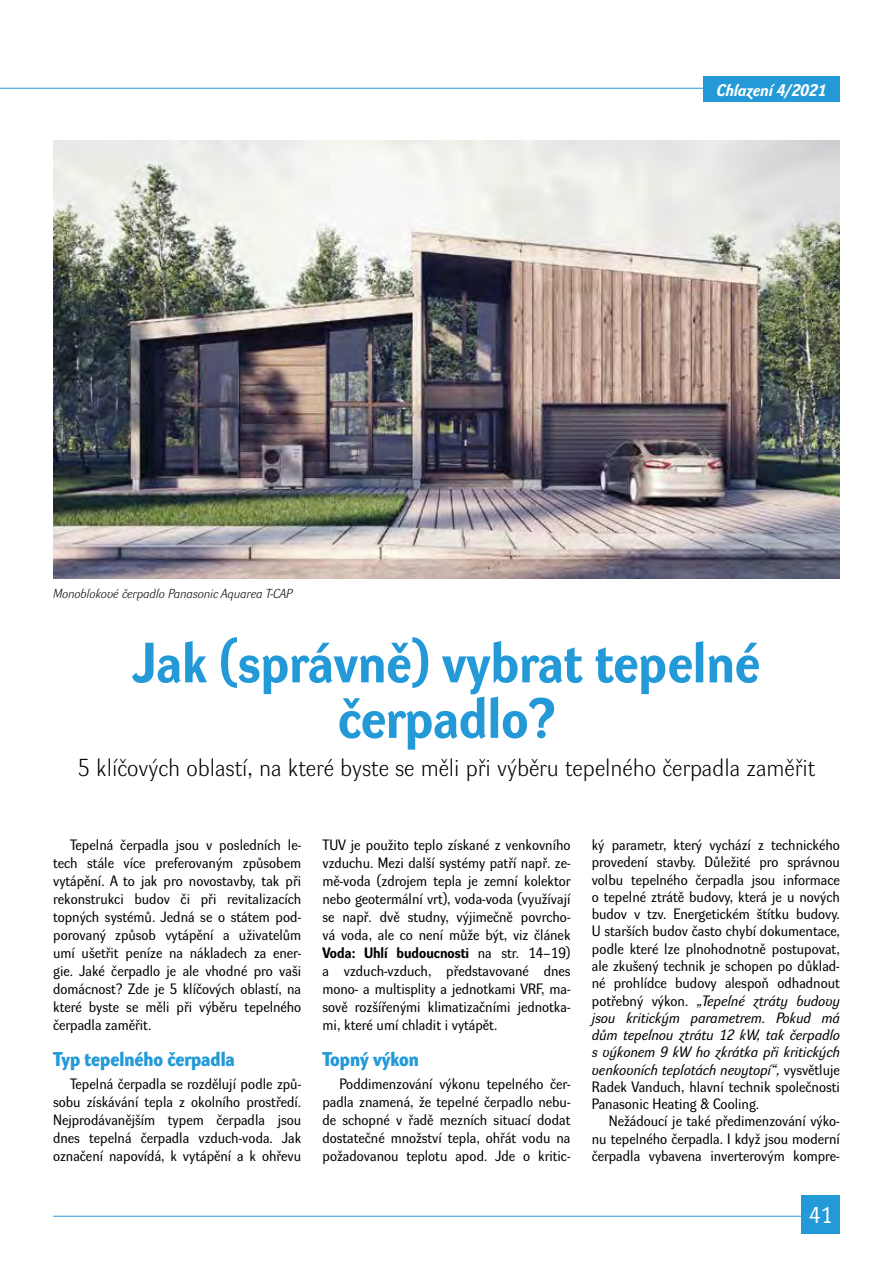
<style>
.page{position:relative;width:893px;height:1263px;background:#fff}
.page>*{position:absolute;margin:0;border:0;box-sizing:border-box;transform-origin:0 0}
.t1{font:700 55.5px/55.5px "Dyna Grotesk R";color:#239ad7;text-align:center}
.t2{font:24px "Dyna Grotesk L";color:#000}
.t3{font:22.5px "Dyna Grotesk R";color:#fff}
.t4{font:700 19.5px "Dyna Grotesk D";color:#239ad7}
.t5{font:italic 700 16.5px "Dyna Grotesk R";color:#fff}
.t6{font:14.7px/18px "Dyna Grotesk R";color:#000;text-align:justify}
.t7{font:italic 12.75px "Dyna Grotesk L";color:#000}
.s1{font-weight:700}
.s2{font-style:italic}
</style>
<div class="page">
<hr style="left:0;top:88px;width:840px;height:1px;background:#239ad7">
<hr style="left:53px;top:1216px;width:787px;height:1px;background:#239ad7">
<div style="left:703px;top:77px;width:136px;height:25px;background:#239ad7"></div>
<div style="left:801px;top:1195px;width:39px;height:38px;background:#239ad7"></div>
<img style="left:54px;top:140px;width:786px;height:438px">
<p class="t7" style="left:53px;top:587px;width:241px">Monoblokové čerpadlo Panasonic Aquarea T-CAP</p>
<p class="t5" style="left:716px;top:80px;width:111px">Chlazení 4/2021</p>
<h1 class="t1" style="left:133px;top:638px;width:628px">Jak (správně) vybrat tepelné čerpadlo?</h1>
<h2 class="t2" style="left:78px;top:754px;width:739px">5 klíčových oblastí, na které byste se měli při výběru tepelného čerpadla zaměřit</h2>
<p class="t6" style="left:53px;top:836px;width:250px;text-indent:17px">Tepelná čerpadla jsou v posledních le&shy;tech stále více preferovaným způsobem vytápění. A to jak pro novostavby, tak při rekonstrukci budov či při revitalizacích topných systémů. Jedná se o státem pod&shy;porovaný způsob vytápění a uživatelům umí ušetřit peníze na nákladech za ener&shy;gie. Jaké čerpadlo je ale vhodné pro vaši domácnost? Zde je 5 klíčových oblastí, na které byste se měli při výběru tepelného čerpadla zaměřit.</p>
<h3 class="t4" style="left:53px;top:1047px;width:183px">Typ tepelného čerpadla</h3>
<p class="t6" style="left:53px;top:1075px;width:250px;text-indent:17px">Tepelná čerpadla se rozdělují podle způ&shy;sobu získávání tepla z okolního prostředí.<br>Nejprodávanějším typem čerpadla jsou dnes tepelná čerpadla vzduch-voda. Jak označení napovídá, k vytápění a k ohřevu</p>
<p class="t6" style="left:322px;top:836px;width:250px">TUV je použito teplo získané z venkovního vzduchu. Mezi další systémy patří např. ze&shy;mě-voda (zdrojem tepla je zemní kolektor nebo geotermální vrt), voda-voda (využívají se např. dvě studny, výjimečně povrcho&shy;vá voda, ale co není může být, viz článek <span class="s1">Voda: Uhlí budoucnosti</span> na str. 14–19) a vzduch-vzduch, představované dnes mono- a multisplity a jednotkami VRF, ma&shy;sově rozšířenými klimatizačními jednotka&shy;mi, které umí chladit i vytápět.</p>
<h3 class="t4" style="left:322px;top:1047px;width:98px">Topný výkon</h3>
<p class="t6" style="left:322px;top:1075px;width:250px;text-indent:17px">Poddimenzování výkonu tepelného čer&shy;padla znamená, že tepelné čerpadlo nebu&shy;de schopné v řadě mezních situací dodat dostatečné množství tepla, ohřát vodu na požadovanou teplotu apod. Jde o kritic-</p>
<p class="t6" style="left:592px;top:837px;width:250px;line-height:17.2px">ký parametr, který vychází z technického provedení stavby. Důležité pro správnou volbu tepelného čerpadla jsou informace o tepelné ztrátě budovy, která je u nových budov v tzv. Energetickém štítku budovy.<br>U starších budov často chybí dokumentace, podle které lze plnohodnotně postupovat, ale zkušený technik je schopen po důklad&shy;né prohlídce budovy alespoň odhadnout potřebný výkon. <span class="s2">„Tepelné ztráty budovy jsou kritickým parametrem. Pokud má dům tepelnou ztrátu 12 kW, tak čerpadlo s výkonem 9 kW ho zkrátka při kritických venkovních teplotách nevytopí“,</span> vysvětluje Radek Vanduch, hlavní technik společnosti Panasonic Heating &amp; Cooling.</p>
<p class="t6" style="left:592px;top:1113px;width:250px;line-height:17.2px;text-indent:17px">Nežádoucí je také předimenzování výko&shy;nu tepelného čerpadla. I když jsou moderní čerpadla vybavena inverterovým kompre-</p>
<h3 class="t3" style="left:809px;top:1202px;width:24px">41</h3>
</div>
